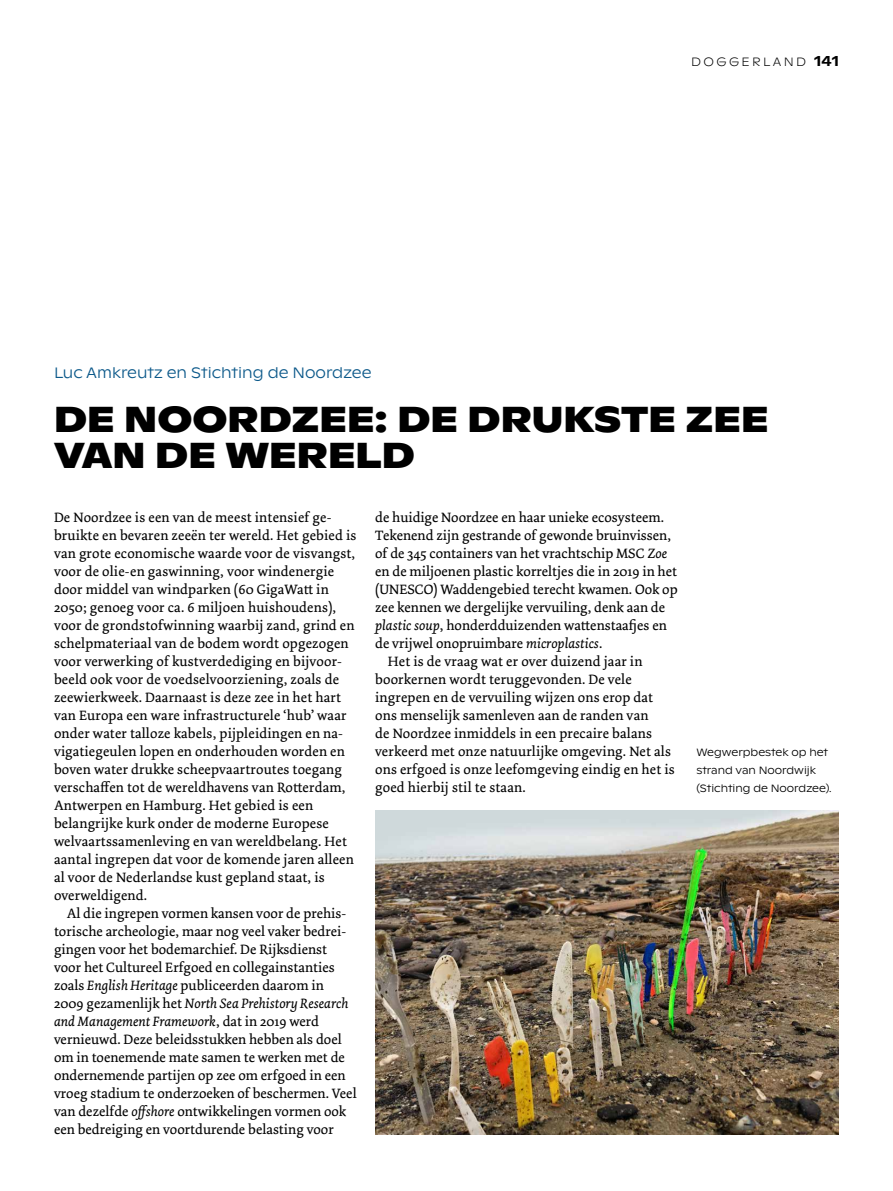
<style>
.page{position:relative;width:893px;height:1191px;background:#fff}
.page>*{position:absolute;margin:0;border:0;box-sizing:border-box;transform-origin:0 0}
.t1{font:700 36px/36px "Ginto Nord";color:#000}
.t2{font:300 15px "Ginto Nord";color:#0c598a}
.Body_met_inspring{font:14.25px/18px "Dolly Pro";color:#000}
.Body{font:14.25px/18px "Dolly Pro";letter-spacing:.01em;color:#000}
.t3{font:100 12px "Ginto Nord";letter-spacing:.2em;color:#000}
.bijschrift_links{font:300 10.5px/18px "Ginto Nord";color:#000}
.s1{font-weight:500;font-size:15px}
.s2{font-style:italic}
</style>
<div class="page">
<img style="left:375px;top:810px;width:464px;height:324px">
<p class="t3" style="left:691px;top:53px;width:149px">DOGGERLAND <span class="s1">141</span></p>
<h1 class="t2" style="left:54px;top:362px;width:319px">Luc Amkreutz en Stichting de Noordzee</h1>
<h1 class="t1" style="left:54px;top:398px;width:716px">DE NOORDZEE: DE DRUKSTE ZEE<br>VAN DE WERELD</h1>
<p class="Body" style="left:54px;top:508px;width:304px">De Noordzee is een van de meest intensief ge&shy;bruikte en bevaren zeeën ter wereld. Het gebied is van grote economische waarde voor de visvangst, voor de olie-en gaswinning, voor windenergie door middel van windparken (60 GigaWatt in 2050; genoeg voor ca. 6 miljoen huishoudens), voor de grondstofwinning waarbij zand, grind en schelpmateriaal van de bodem wordt opgezogen voor verwerking of kustverdediging en bijvoor&shy;beeld ook voor de voedselvoorziening, zoals de zeewierkweek. Daarnaast is deze zee in het hart van Europa een ware infrastructurele ‘hub’ waar onder water talloze kabels, pijpleidingen en na&shy;vigatiegeulen lopen en onderhouden worden en boven water drukke scheepvaartroutes toegang verschaffen tot de wereldhavens van Rotterdam, Antwerpen en Hamburg. Het gebied is een belangrijke kurk onder de moderne Europese welvaartssamenleving en van wereldbelang. Het aantal ingrepen dat voor de komende jaren alleen al voor de Nederlandse kust gepland staat, is overweldigend.</p>
<p class="Body_met_inspring" style="left:54px;top:904px;width:304px;text-indent:13px">Al die ingrepen vormen kansen voor de prehis&shy;torische archeologie, maar nog veel vaker bedrei&shy;gingen voor het bodemarchief. De Rijksdienst voor het Cultureel Erfgoed en collegainstanties zoals <span class="s2">English Heritage</span> publiceerden daarom in 2009 gezamenlijk het <span class="s2">North Sea Prehistory Research and Management Framework</span>, dat in 2019 werd vernieuwd. Deze beleidsstukken hebben als doel om in toenemende mate samen te werken met de ondernemende partijen op zee om erfgoed in een vroeg stadium te onderzoeken of beschermen. Veel van dezelfde <span class="s2">offshore</span> ontwikkelingen vormen ook een bedreiging en voortdurende belasting voor</p>
<p class="Body_met_inspring" style="left:375px;top:508px;width:304px">de huidige Noordzee en haar unieke ecosysteem.<br>Tekenend zijn gestrande of gewonde bruinvissen, of de 345 containers van het vrachtschip MSC <span class="s2">Zoe </span>en de miljoenen plastic korreltjes die in 2019 in het (UNESCO) Waddengebied terecht kwamen. Ook op zee kennen we dergelijke vervuiling, denk aan de <span class="s2">plastic soup</span>, honderdduizenden wattenstaafjes en de vrijwel onopruimbare <span class="s2">microplastics</span>.</p>
<p class="Body_met_inspring" style="left:375px;top:652px;width:301px;text-indent:13px">Het is de vraag wat er over duizend jaar in boorkernen wordt teruggevonden. De vele ingrepen en de vervuiling wijzen ons erop dat ons menselijk samenleven aan de randen van<br>de Noordzee inmiddels in een precaire balans verkeerd met onze natuurlijke omgeving. Net als ons erfgoed is onze leefomgeving eindig en het is goed hierbij stil te staan.</p>
<p class="bijschrift_links" style="left:696px;top:743px;width:137px">Wegwerpbestek op het strand van Noordwijk (Stichting de Noordzee).</p>
</div>
